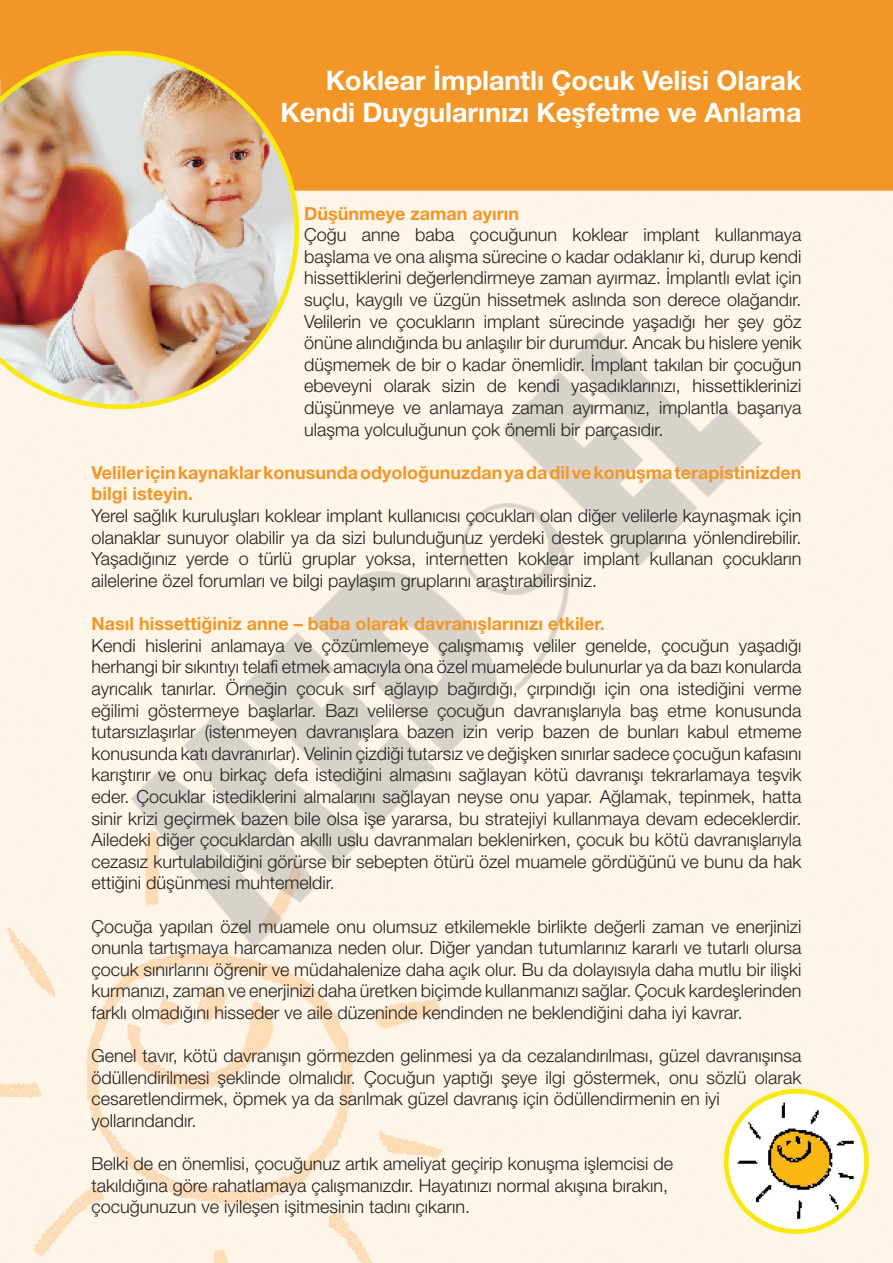
<style>
.page{position:relative;width:893px;height:1263px;background:#fff}
.page>*{position:absolute;margin:0;border:0;box-sizing:border-box;transform-origin:0 0}
.t1{font:700 27px/32.4px "Helvetica Neue LT Pro";color:#fff;text-align:right}
.t2{font:300 18px/21.6px "Helvetica Neue LT Pro";color:#231f20;text-align:justify}
.t3{font:700 18px/21.6px "Helvetica Neue LT Pro";color:#f29628}
</style>
<div class="page">
<img style="left:0;top:0;width:893px;height:1263px">
<img style="left:104px;top:289px;width:684px;height:684px">
<p class="t1" style="left:281px;top:64px;width:522px">Koklear İmplantlı Çocuk Velisi Olarak<br>Kendi Duygularınızı Keşfetme ve Anlama</p>
<p class="t3" style="left:304px;top:202px;width:216px">Düşünmeye zaman ayırın</p>
<p class="t2" style="left:304px;top:224px;width:499px">Çoğu anne baba çocuğunun koklear implant kullanmaya başlama ve ona alışma sürecine o kadar odaklanır ki, durup kendi hissettiklerini değerlendirmeye zaman ayırmaz. İmplantlı evlat için suçlu, kaygılı ve üzgün hissetmek aslında son derece olağandır.<br>Velilerin ve çocukların implant sürecinde yaşadığı her şey göz önüne alındığında bu anlaşılır bir durumdur. Ancak bu hislere yenik düşmemek de bir o kadar önemlidir. İmplant takılan bir çocuğun ebeveyni olarak sizin de kendi yaşadıklarınızı, hissettiklerinizi düşünmeye ve anlamaya zaman ayırmanız, implantla başarıya ulaşma yolculuğunun çok önemli bir parçasıdır.</p>
<p class="t3" style="left:91px;top:461px;width:712px">Veliler için kaynaklar konusunda odyoloğunuzdan ya da dil ve konuşma terapistinizden bilgi isteyin.</p>
<p class="t2" style="left:91px;top:504px;width:712px">Yerel sağlık kuruluşları koklear implant kullanıcısı çocukları olan diğer velilerle kaynaşmak için olanaklar sunuyor olabilir ya da sizi bulunduğunuz yerdeki destek gruplarına yönlendirebilir.<br>Yaşadığınız yerde o türlü gruplar yoksa, internetten koklear implant kullanan çocukların ailelerine özel forumları ve bilgi paylaşım gruplarını araştırabilirsiniz.</p>
<p class="t3" style="left:91px;top:612px;width:515px">Nasıl hissettiğiniz anne – baba olarak davranışlarınızı etkiler.</p>
<p class="t2" style="left:91px;top:634px;width:712px">Kendi hislerini anlamaya ve çözümlemeye çalışmamış veliler genelde, çocuğun yaşadığı herhangi bir sıkıntıyı telafi etmek amacıyla ona özel muamelede bulunurlar ya da bazı konularda ayrıcalık tanırlar. Örneğin çocuk sırf ağlayıp bağırdığı, çırpındığı için ona istediğini verme eğilimi göstermeye başlarlar. Bazı velilerse çocuğun davranışlarıyla baş etme konusunda tutarsızlaşırlar (istenmeyen davranışlara bazen izin verip bazen de bunları kabul etmeme konusunda katı davranırlar). Velinin çizdiği tutarsız ve değişken sınırlar sadece çocuğun kafasını karıştırır ve onu birkaç defa istediğini almasını sağlayan kötü davranışı tekrarlamaya teşvik eder. Çocuklar istediklerini almalarını sağlayan neyse onu yapar. Ağlamak, tepinmek, hatta sinir krizi geçirmek bazen bile olsa işe yararsa, bu stratejiyi kullanmaya devam edeceklerdir.<br>Ailedeki diğer çocuklardan akıllı uslu davranmaları beklenirken, çocuk bu kötü davranışlarıyla cezasız kurtulabildiğini görürse bir sebepten ötürü özel muamele gördüğünü ve bunu da hak ettiğini düşünmesi muhtemeldir.</p>
<p class="t2" style="left:91px;top:915px;width:711px">Çocuğa yapılan özel muamele onu olumsuz etkilemekle birlikte değerli zaman ve enerjinizi onunla tartışmaya harcamanıza neden olur. Diğer yandan tutumlarınız kararlı ve tutarlı olursa çocuk sınırlarını öğrenir ve müdahalenize daha açık olur. Bu da dolayısıyla daha mutlu bir ilişki kurmanızı, zaman ve enerjinizi daha üretken biçimde kullanmanızı sağlar. Çocuk kardeşlerinden farklı olmadığını hisseder ve aile düzeninde kendinden ne beklendiğini daha iyi kavrar.</p>
<p class="t2" style="left:91px;top:1044px;width:711px">Genel tavır, kötü davranışın görmezden gelinmesi ya da cezalandırılması, güzel davranışınsa ödüllendirilmesi şeklinde olmalıdır. Çocuğun yaptığı şeye ilgi göstermek, onu sözlü olarak cesaretlendirmek, öpmek ya da sarılmak güzel davranış için ödüllendirmenin en iyi</p>
<p class="t2" style="left:91px;top:1109px;width:107px">yollarındandır.</p>
<p class="t2" style="left:91px;top:1152px;width:583px">Belki de en önemlisi, çocuğunuz artık ameliyat geçirip konuşma işlemcisi de</p>
<p class="t2" style="left:91px;top:1174px;width:578px">takıldığına göre rahatlamaya çalışmanızdır. Hayatınızı normal akışına bırakın,</p>
<p class="t2" style="left:91px;top:1196px;width:380px">çocuğunuzun ve iyileşen işitmesinin tadını çıkarın.</p>
</div>
